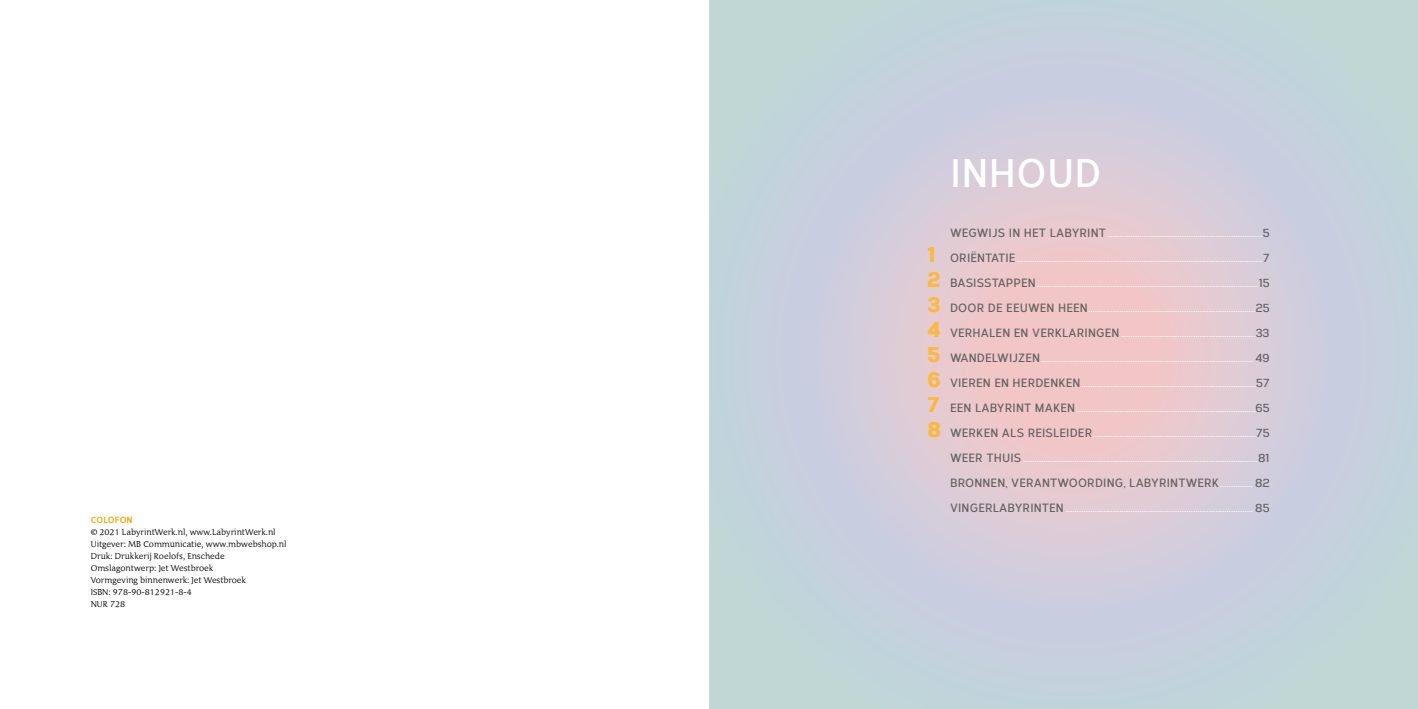
<style>
.page{position:relative;width:1418px;height:709px;background:#fff}
.page>*{position:absolute;margin:0;border:0;box-sizing:border-box;transform-origin:0 0}
.t1{font:600 40px "Corbert Condensed";letter-spacing:.01em;color:#fff}
.t2{font:600 12px/25px "Corbert Condensed";letter-spacing:.01em;color:#fff;text-align:right}
.t3{font:9px/12px "Cicero";color:#000}
.t4{font:700 9px "Corbert Condensed";letter-spacing:.01em;color:#f7a600}
.s1{color:#646363}
.s2{font-weight:800;font-size:22px;color:#fab943}
</style>
<div class="page">
<svg style="left:709px;top:0;width:708px;height:709px;background:#cecfd8"></svg>
<p class="t4" style="left:91px;top:513px;width:43px">COLOFON</p>
<p class="t3" style="left:91px;top:526px;width:197px">© 2021 LabyrintWerk.nl, www.LabyrintWerk.nl Uitgever: MB Communicatie, www.mbwebshop.nl Druk: Drukkerij Roelofs, Enschede Omslagontwerp: Jet Westbroek<br>Vormgeving binnenwerk: Jet Westbroek<br>ISBN: 978-90-812921-8-4<br>NUR 728</p>
<h1 class="t1" style="left:950px;top:142px;width:153px">INHOUD</h1>
<p class="t2" style="left:927px;top:219px;width:344px"><span class="s1">WEGWIJS IN HET LABYRINT</span> .....................................................................<span class="s1">5<br></span><span class="s2">1</span> <span class="s1">ORIËNTATIE</span>..............................................................................................................<span class="s1">7<br></span><span class="s2">2</span> <span class="s1">BASISSTAPPEN</span>...................................................................................................<span class="s1">15<br></span><span class="s2">3</span> <span class="s1">DOOR DE EEUWEN HEEN</span>...........................................................................<span class="s1">25<br></span><span class="s2">4</span> <span class="s1">VERHALEN EN VERKLARINGEN</span> ............................................................<span class="s1">33<br></span><span class="s2">5</span> <span class="s1">WANDELWIJZEN</span>............................................................................................... <span class="s1">49<br></span><span class="s2">6</span> <span class="s1">VIEREN EN HERDENKEN</span>..............................................................................<span class="s1">57<br></span><span class="s2">7</span> <span class="s1">EEN LABYRINT MAKEN</span>................................................................................<span class="s1">65<br></span><span class="s2">8</span> <span class="s1">WERKEN ALS REISLEIDER</span>.........................................................................<span class="s1">75<br>WEER THUIS</span> .........................................................................................................<span class="s1">81<br>BRONNEN, VERANTWOORDING, LABYRINTWERK</span>...............<span class="s1">82<br>VINGERLABYRINTEN</span> .................................................................................... <span class="s1">85</span></p>
</div>
